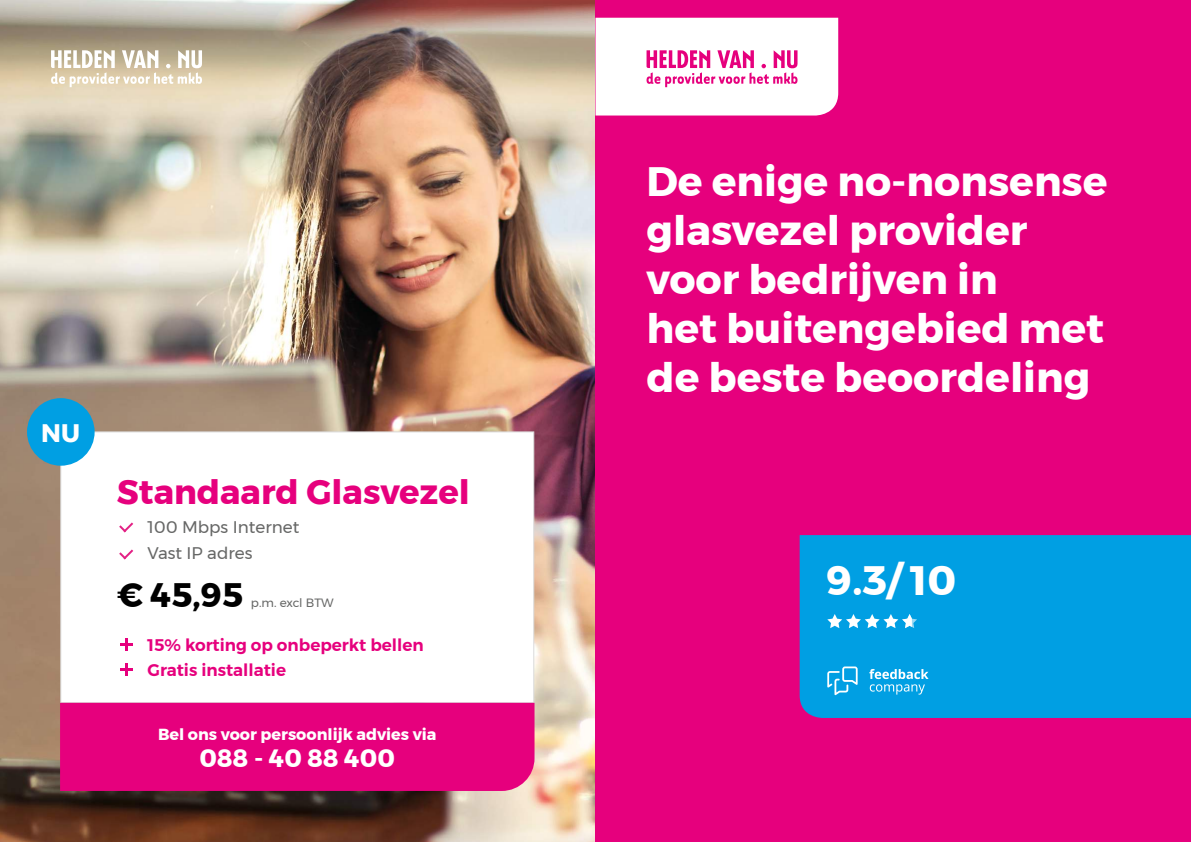
<style>
.page{position:relative;width:1191px;height:842px;background:#fff}
.page>*{position:absolute;margin:0;border:0;box-sizing:border-box;transform-origin:0 0}
.t1{font:700 41px/49.2px "Montserrat";color:#fff}
.t2{font:700 33.9px "Montserrat";color:#e6007d}
.t3{font:700 33.9px "Montserrat";color:#000}
.t4{font:700 25.3px "Montserrat";color:#fff}
.t5{font:700 25px "Montserrat";color:#fff}
.t6{font:600 16.8px/25.2px "Montserrat";color:#e6007d}
.t7{font:16.8px/25.2px "Montserrat";color:#666766}
.t8{font:700 16px "Montserrat";color:#fff}
.t9{font:12px "Montserrat";color:#666766}
</style>
<div class="page">
<img style="left:0;top:0;width:595px;height:842px">
<svg style="left:51px;top:49px;width:151px;height:38px"></svg>
<div style="left:60px;top:431px;width:474px;height:272px;background:#fff;border:1px solid #dadada"></div>
<svg style="left:119px;top:522px;width:14px;height:10px"></svg>
<svg style="left:119px;top:549px;width:14px;height:10px"></svg>
<div style="left:60px;top:703px;width:474px;height:88px;background:#e6007d"></div>
<svg style="left:120px;top:638px;width:12px;height:13px"></svg>
<svg style="left:120px;top:663px;width:12px;height:13px"></svg>
<div style="left:27px;top:398px;width:68px;height:68px;background:#009fe3;border-radius:50%"></div>
<div style="left:595px;top:0;width:596px;height:842px;background:#e6007d"></div>
<svg style="left:595px;top:18px;width:243px;height:98px;background:#fce7f2"></svg>
<div style="left:799px;top:535px;width:392px;height:183px;background:#009fe3"></div>
<svg style="left:827px;top:614px;width:90px;height:14px"></svg>
<svg style="left:827px;top:666px;width:30px;height:29px"></svg>
<svg style="left:869px;top:669px;width:59px;height:26px;background:#43b8ea"></svg>
<p class="t4" style="left:41px;top:412px;width:40px">NU</p>
<p class="t2" style="left:117px;top:465px;width:354px">Standaard Glasvezel</p>
<p class="t7" style="left:148px;top:515px;width:153px">100 Mbps Internet<br>Vast IP adres</p>
<p class="t3" style="left:117px;top:568px;width:128px">€ 45,95</p>
<p class="t9" style="left:251px;top:594px;width:84px">p.m. excl BTW</p>
<p class="t6" style="left:148px;top:632px;width:278px">15% korting op onbeperkt bellen<br>Gratis installatie</p>
<p class="t8" style="left:158px;top:721px;width:280px">Bel ons voor persoonlijk advies via</p>
<p class="t5" style="left:200px;top:738px;width:197px">088 - 40 88 400</p>
<p class="t1" style="left:646px;top:157px;width:462px">De enige no-nonsense glasvezel provider voor bedrijven in<br>het buitengebied met de beste beoordeling</p>
<p class="t1" style="left:826px;top:556px;width:131px">9.3/ 10</p>
</div>
